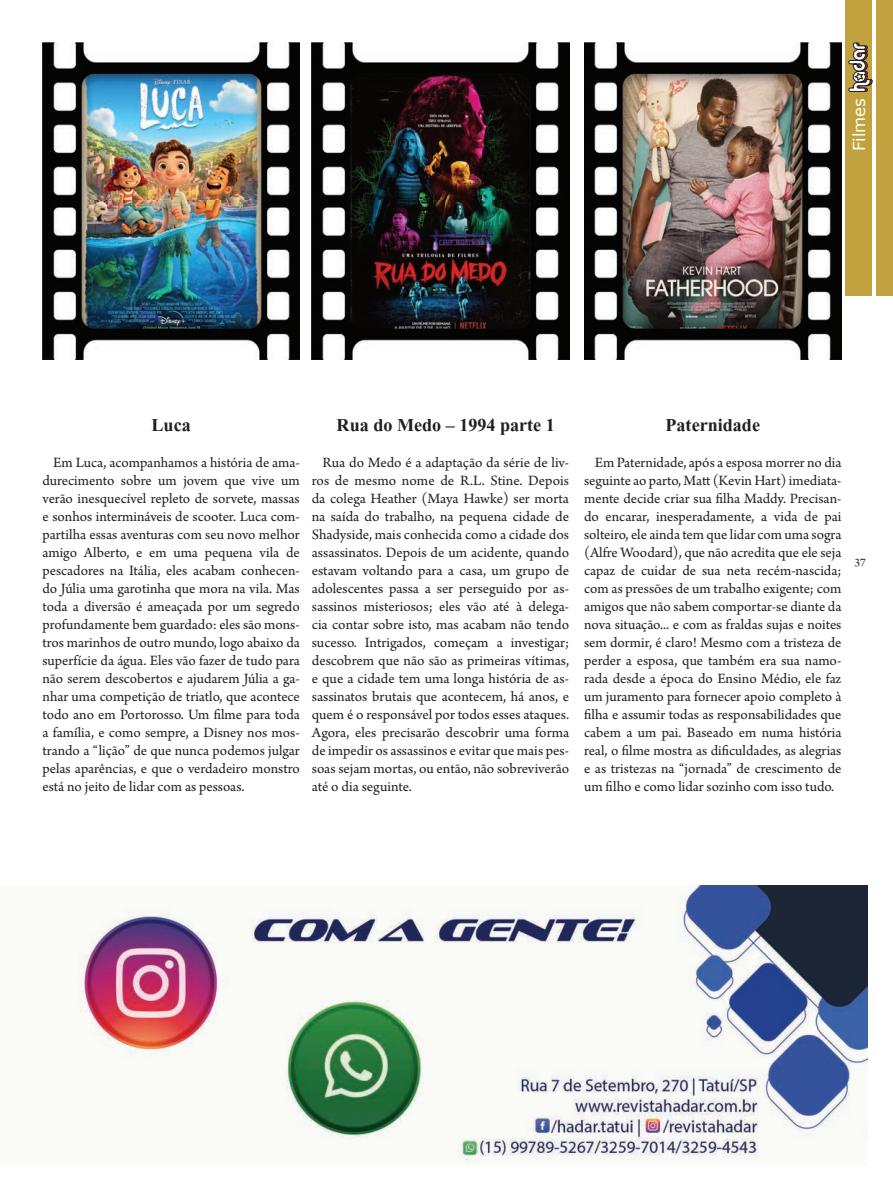
<style>
.page{position:relative;width:893px;height:1191px;background:#fff}
.page>*{position:absolute;margin:0;border:0;box-sizing:border-box;transform-origin:0 0}
.t1{font:700 22.5px "Aparajita";color:#231f20}
.t2{font:16.5px "Verdana";color:#fff}
.t3{font:15px/18px "Arno Pro";letter-spacing:-.005em;color:#231f20;text-align:justify}
.t4{font:12px "Arno Pro";color:#231f20}
</style>
<div class="page">
<img style="left:43px;top:43px;width:257px;height:316px">
<div style="left:845px;top:0;width:27px;height:296px;background:#c2a13f"></div>
<div style="left:877px;top:0;width:16px;height:296px;background:#c2a13f"></div>
<svg style="left:848px;top:42px;width:25px;height:50px"></svg>
<img style="left:312px;top:43px;width:257px;height:316px">
<img style="left:584px;top:43px;width:257px;height:316px">
<img style="left:78px;top:885px;width:790px;height:278px">
<p class="t2" style="left:848px;top:151px;width:55px;rotate:-90deg">Filmes</p>
<h1 class="t1" style="left:152px;top:414px;width:41px">Luca</h1>
<p class="t3" style="left:43px;top:454px;width:259px;text-indent:11px">Em Luca, acompanhamos a história de ama&shy;durecimento sobre um jovem que vive um verão inesquecível repleto de sorvete, massas e sonhos intermináveis de scooter. Luca com&shy;partilha essas aventuras com seu novo melhor amigo Alberto, e em uma pequena vila de pescadores na Itália, eles acabam conhecen&shy;do Júlia uma garotinha que mora na vila. Mas toda a diversão é ameaçada por um segredo profundamente bem guardado: eles são mons&shy;tros marinhos de outro mundo, logo abaixo da superfície da água. Eles vão fazer de tudo para não serem descobertos e ajudarem Júlia a ga&shy;nhar uma competição de triatlo, que acontece todo ano em Portorosso. Um filme para toda a família, e como sempre, a Disney nos mos&shy;trando a “lição” de que nunca podemos julgar pelas aparências, e que o verdadeiro monstro está no jeito de lidar com as pessoas.</p>
<h1 class="t1" style="left:337px;top:414px;width:220px">Rua do Medo – 1994 parte 1</h1>
<p class="t3" style="left:312px;top:454px;width:259px;text-indent:11px">Rua do Medo é a adaptação da série de liv&shy;ros de mesmo nome de R.L. Stine. Depois da colega Heather (Maya Hawke) ser morta na saída do trabalho, na pequena cidade de Shadyside, mais conhecida como a cidade dos assassinatos. Depois de um acidente, quando estavam voltando para a casa, um grupo de adolescentes passa a ser perseguido por as&shy;sassinos misteriosos; eles vão até à delega&shy;cia contar sobre isto, mas acabam não tendo sucesso. Intrigados, começam a investigar; descobrem que não são as primeiras vítimas, e que a cidade tem uma longa história de as&shy;sassinatos brutais que acontecem, há anos, e quem é o responsável por todos esses ataques.<br>Agora, eles precisarão descobrir uma forma de impedir os assassinos e evitar que mais pes&shy;soas sejam mortas, ou então, não sobreviverão até o dia seguinte.</p>
<h1 class="t1" style="left:665px;top:414px;width:96px">Paternidade</h1>
<p class="t3" style="left:584px;top:454px;width:259px;text-indent:11px">Em Paternidade, após a esposa morrer no dia seguinte ao parto, Matt (Kevin Hart) imediata&shy;mente decide criar sua filha Maddy. Precisan&shy;do encarar, inesperadamente, a vida de pai solteiro, ele ainda tem que lidar com uma sogra (Alfre Woodard), que não acredita que ele seja capaz de cuidar de sua neta recém-nascida; com as pressões de um trabalho exigente; com amigos que não sabem comportar-se diante da nova situação... e com as fraldas sujas e noites sem dormir, é claro! Mesmo com a tristeza de perder a esposa, que também era sua namo&shy;rada desde a época do Ensino Médio, ele faz um juramento para fornecer apoio completo à filha e assumir todas as responsabilidades que cabem a um pai. Baseado em numa história real, o filme mostra as dificuldades, as alegrias e as tristezas na “jornada” de crescimento de um filho e como lidar sozinho com isso tudo.</p>
<p class="t4" style="left:855px;top:556px;width:13px">37</p>
</div>
